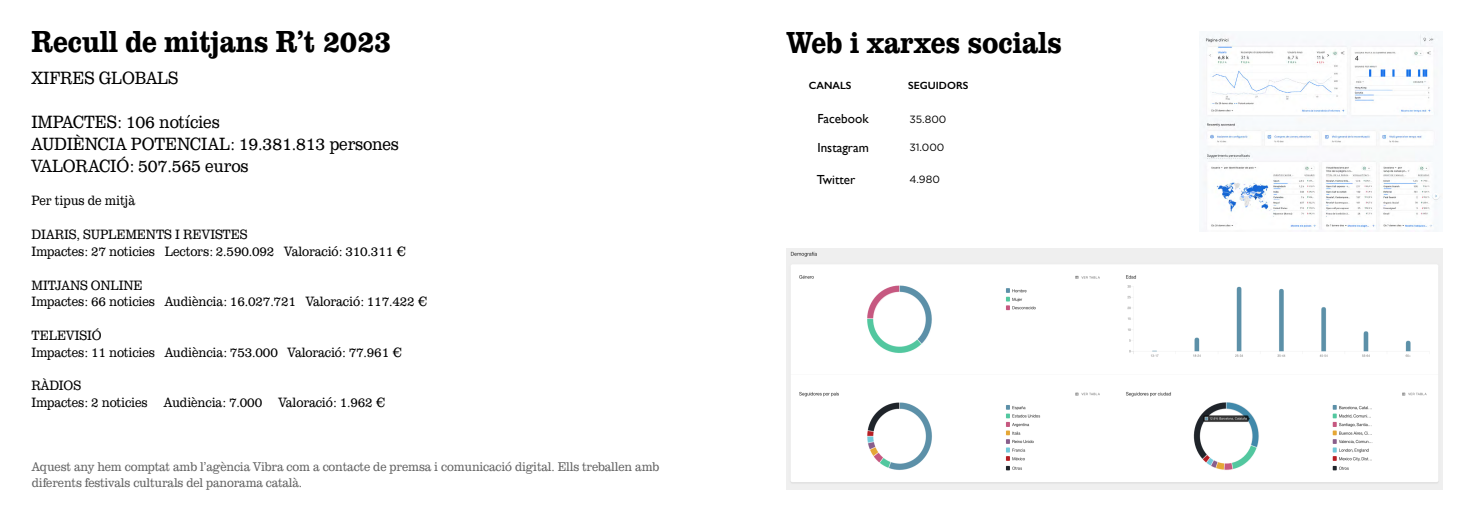
<style>
.page{position:relative;width:1474px;height:521px;background:#fff}
.page>*{position:absolute;margin:0;border:0;box-sizing:border-box;transform-origin:0 0}
.t1{font:500 31.5px "Clarendon URW Ext Nar";letter-spacing:-.01em;color:#000}
.t2{font:300 18.38px/22.1px "Clarendon URW Ext Nar";letter-spacing:-.01em;color:#000}
.t3{font:300 14px/16.8px "Clarendon URW Ext Nar";letter-spacing:-.01em;color:#000}
.t4{font:300 13.12px/15.8px "Clarendon URW Ext Nar";letter-spacing:-.01em;color:#636363}
.t5{font:13.12px "Gill Sans";color:#000}
.t6{font:10.5px "Gotham";color:#000}
.t7{font:600 10.5px "Gill Sans";color:#000}
</style>
<div class="page">
<img style="left:1203px;top:34px;width:238px;height:197px">
<img style="left:786px;top:248px;width:656px;height:241px">
<h1 class="t1" style="left:32px;top:23px;width:361px">Recull de mitjans R’t 2023</h1>
<h2 class="t2" style="left:32px;top:67px;width:148px">XIFRES GLOBALS</h2>
<h2 class="t2" style="left:32px;top:111px;width:369px">IMPACTES: 106 notícies<br>AUDIÈNCIA POTENCIAL: 19.381.813 persones<br>VALORACIÓ: 507.565 euros</h2>
<p class="t3" style="left:32px;top:192px;width:105px">Per tipus de mitjà</p>
<p class="t3" style="left:32px;top:226px;width:376px">DIARIS, SUPLEMENTS I REVISTES<br>Impactes: 27 noticies Lectors: 2.590.092 Valoració: 310.311 €</p>
<p class="t3" style="left:32px;top:276px;width:397px">MITJANS ONLINE<br>Impactes: 66 noticies Audiència: 16.027.721 Valoració: 117.422 €</p>
<p class="t3" style="left:32px;top:327px;width:372px">TELEVISIÓ<br>Impactes: 11 noticies Audiència: 753.000 Valoració: 77.961 €</p>
<p class="t3" style="left:32px;top:377px;width:355px">RÀDIOS<br>Impactes: 2 noticies Audiència: 7.000 Valoració: 1.962 €</p>
<p class="t4" style="left:32px;top:458px;width:629px">Aquest any hem comptat amb l’agència Vibra com a contacte de premsa i comunicació digital. Ells treballen amb diferents festivals culturals del panorama català.</p>
<h1 class="t1" style="left:786px;top:23px;width:278px">Web i xarxes socials</h1>
<p class="t7" style="left:808px;top:79px;width:44px">CANALS</p>
<p class="t5" style="left:817px;top:110px;width:53px">Facebook</p>
<p class="t7" style="left:908px;top:79px;width:61px">SEGUIDORS</p>
<p class="t6" style="left:909px;top:112px;width:39px">35.800</p>
<p class="t5" style="left:817px;top:140px;width:53px">Instagram</p>
<p class="t6" style="left:909px;top:141px;width:37px">31.000</p>
<p class="t5" style="left:816px;top:172px;width:40px">Twitter</p>
<p class="t6" style="left:909px;top:173px;width:32px">4.980</p>
</div>
